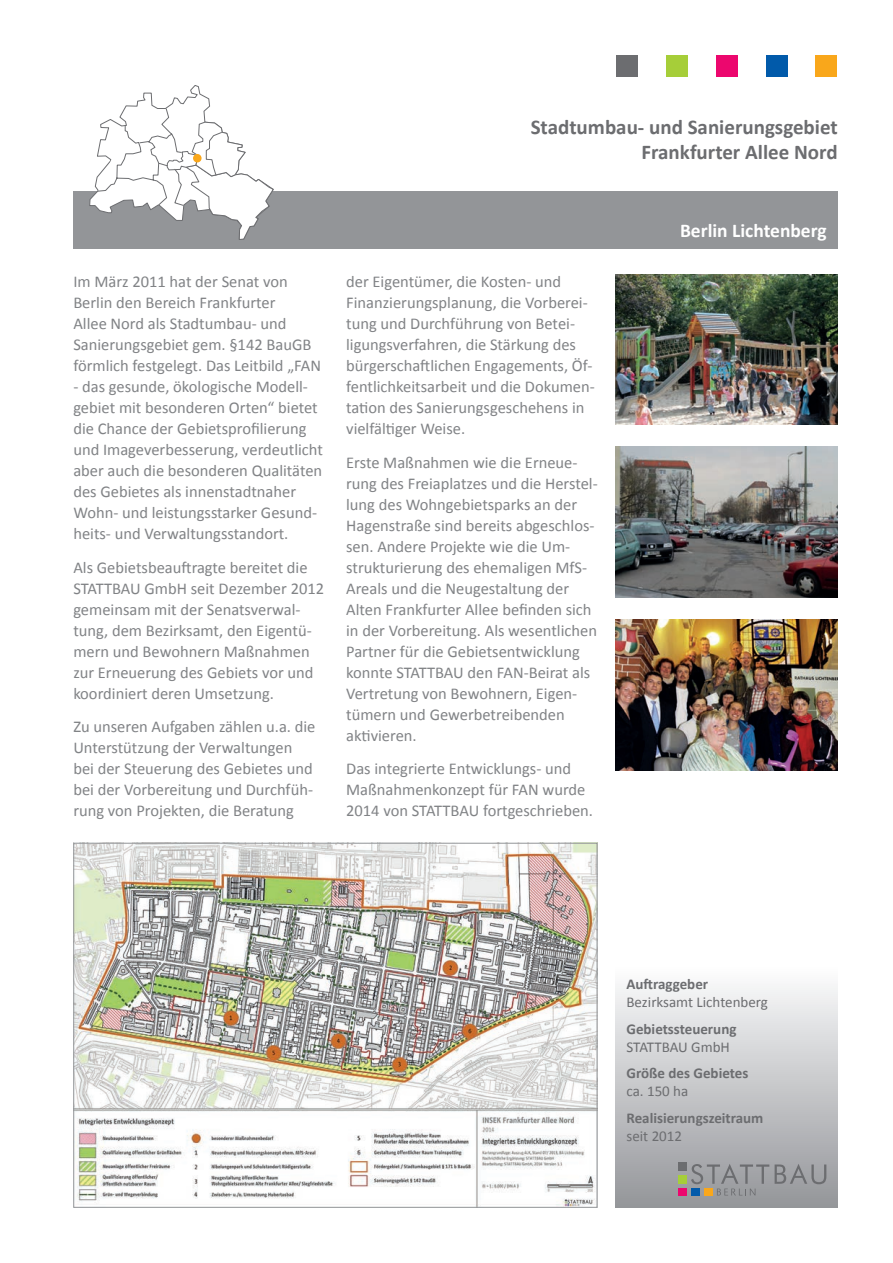
<style>
.page{position:relative;width:893px;height:1263px;background:#fff}
.page>*{position:absolute;margin:0;border:0;box-sizing:border-box;transform-origin:0 0}
.t1{font:700 21px/25.2px "Calibri";color:#6c6d70;text-align:right}
.t2{font:700 19.5px "Calibri";color:#fff}
.t3{font:16.5px/21px "Calibri";color:#818386}
.t4{font:700 15px "Calibri";color:#6c6d70}
.t5{font:15px "Calibri";color:#6c6d70}
</style>
<div class="page">
<div style="left:73px;top:191px;width:765px;height:58px;background:#939598"></div>
<div style="left:815px;top:55px;width:22px;height:22px;background:#f9a71b"></div>
<div style="left:766px;top:55px;width:21px;height:22px;background:#015aaa"></div>
<div style="left:716px;top:55px;width:21px;height:22px;background:#ec076e"></div>
<div style="left:666px;top:55px;width:22px;height:22px;background:#a6ce39"></div>
<div style="left:616px;top:55px;width:22px;height:22px;background:#6c6d70"></div>
<svg style="left:89px;top:85px;width:185px;height:155px"></svg>
<div style="left:616px;top:965px;width:222px;height:243px;background:linear-gradient(to bottom,#fdfdfe,#939499)"></div>
<div style="left:194px;top:155px;width:7px;height:7px;background:#f9a71b;border-radius:50%"></div>
<div style="left:193px;top:154px;width:9px;height:8px;border:2px solid #f9a71b;border-radius:50%"></div>
<svg style="left:775px;top:1164px;width:51px;height:20px"></svg>
<div style="left:678px;top:1175px;width:9px;height:9px;background:#a6ce39"></div>
<div style="left:678px;top:1187px;width:9px;height:9px;background:#ec076e"></div>
<div style="left:691px;top:1187px;width:9px;height:9px;background:#015aaa"></div>
<div style="left:678px;top:1162px;width:9px;height:9px;background:#6c6d70"></div>
<div style="left:704px;top:1187px;width:9px;height:9px;background:#f9a71b"></div>
<svg style="left:691px;top:1164px;width:78px;height:31px;background:#949597"></svg>
<img style="left:616px;top:447px;width:222px;height:150px">
<img style="left:616px;top:619px;width:222px;height:151px">
<img style="left:616px;top:274px;width:222px;height:151px">
<img style="left:75px;top:845px;width:520px;height:361px">
<p class="t1" style="left:531px;top:114px;width:308px">Stadtumbau- und Sanierungsgebiet<br>Frankfurter Allee Nord</p>
<p class="t3" style="left:73px;top:271px;width:249px">Im März 2011 hat der Senat von Berlin den Bereich Frankfurter<br>Allee Nord als Stadtumbau- und Sanierungsgebiet gem. §142 BauGB förmlich festgelegt. Das Leitbild „FAN</p>
<p class="t3" style="left:73px;top:376px;width:251px">- das gesunde, ökologische Modell&shy;gebiet mit besonderen Orten“ bietet die Chance der Gebietsprofilierung und Imageverbesserung, verdeutlicht aber auch die besonderen Qualitäten des Gebietes als innenstadtnaher Wohn- und leistungsstarker Gesund&shy;heits- und Verwaltungsstandort.</p>
<p class="t3" style="left:73px;top:557px;width:252px">Als Gebietsbeauftragte bereitet die STATTBAU GmbH seit Dezember 2012 gemeinsam mit der Senatsverwal&shy;tung, dem Bezirksamt, den Eigentü&shy;mern und Bewohnern Maßnahmen zur Erneuerung des Gebiets vor und koordiniert deren Umsetzung.</p>
<p class="t3" style="left:73px;top:716px;width:244px">Zu unseren Aufgaben zählen u.a. die Unterstützung der Verwaltungen bei der Steuerung des Gebietes und bei der Vorbereitung und Durchfüh&shy;rung von Projekten, die Beratung</p>
<p class="t3" style="left:346px;top:271px;width:250px">der Eigentümer, die Kosten- und Finanzierungsplanung, die Vorberei&shy;tung und Durchführung von Betei&shy;ligungsverfahren, die Stärkung des bürgerschaftlichen Engagements, Öf&shy;fentlichkeitsarbeit und die Dokumen&shy;tation des Sanierungsgeschehens in vielfältiger Weise.</p>
<p class="t3" style="left:346px;top:452px;width:253px">Erste Maßnahmen wie die Erneue&shy;rung des Freiaplatzes und die Herstel&shy;lung des Wohngebietsparks an der Hagenstraße sind bereits abgeschlos&shy;sen. Andere Projekte wie die Um&shy;strukturierung des ehemaligen MfS-Areals und die Neugestaltung der Alten Frankfurter Allee befinden sich in der Vorbereitung. Als wesentlichen Partner für die Gebietsentwicklung konnte STATTBAU den FAN-Beirat als Vertretung von Bewohnern, Eigen&shy;tümern und Gewerbetreibenden aktivieren.</p>
<p class="t3" style="left:346px;top:758px;width:248px">Das integrierte Entwicklungs- und<br>Maßnahmenkonzept für FAN wurde<br>2014 von STATTBAU fortgeschrieben.</p>
<p class="t2" style="left:680px;top:218px;width:148px">Berlin Lichtenberg</p>
<p class="t4" style="left:626px;top:975px;width:83px">Auftraggeber</p>
<p class="t5" style="left:626px;top:993px;width:143px">Bezirksamt Lichtenberg</p>
<p class="t4" style="left:626px;top:1019px;width:111px">Gebietssteuerung</p>
<p class="t5" style="left:626px;top:1037px;width:105px">STATTBAU GmbH</p>
<p class="t4" style="left:626px;top:1064px;width:123px">Größe des Gebietes</p>
<p class="t5" style="left:626px;top:1082px;width:63px">ca. 150 ha</p>
<p class="t4" style="left:626px;top:1108px;width:138px">Realisierungszeitraum</p>
<p class="t5" style="left:626px;top:1126px;width:57px">seit 2012</p>
</div>
